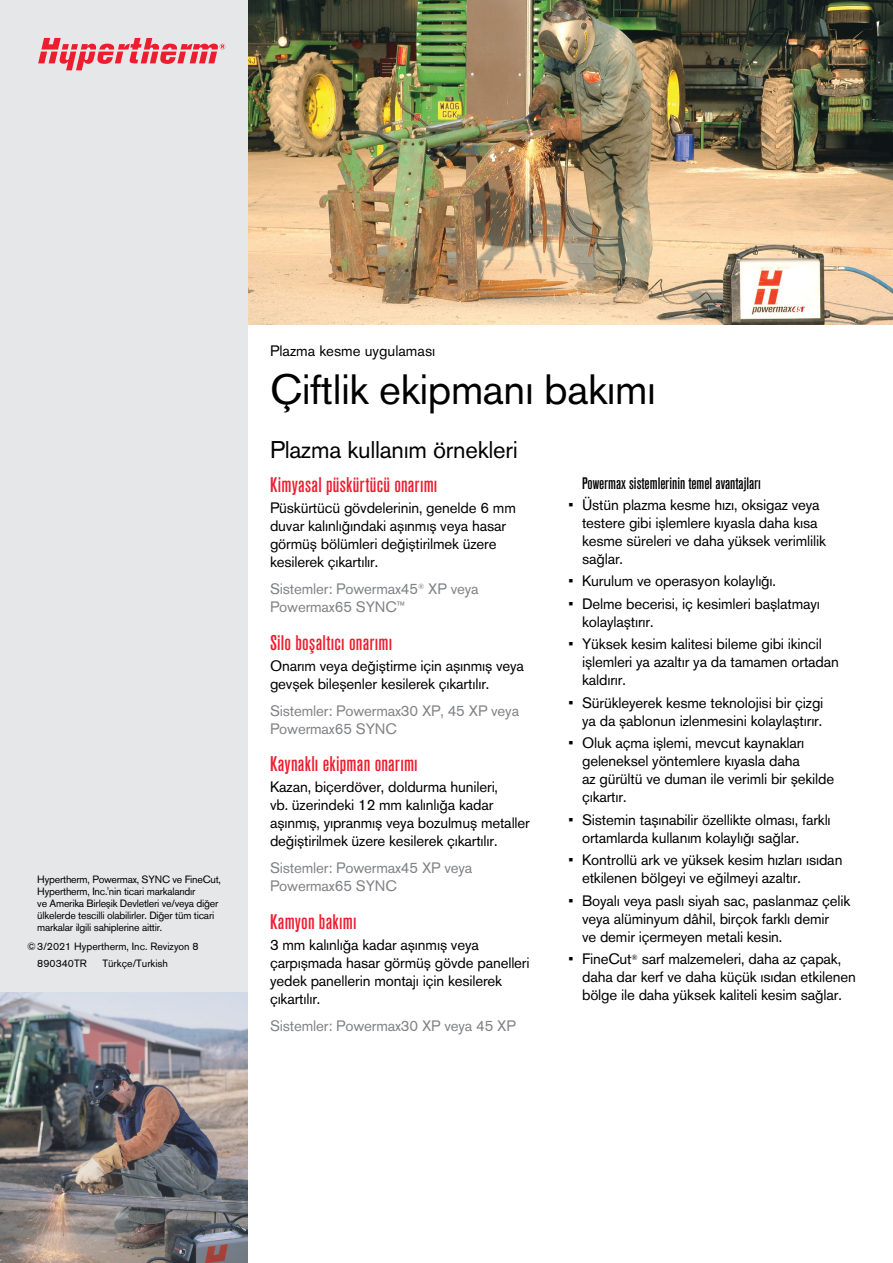
<style>
.page{position:relative;width:893px;height:1263px;background:#fff}
.page>*{position:absolute;margin:0;border:0;box-sizing:border-box;transform-origin:0 0}
.Main_head_-_28_pt_re{font:42px "Akzidenz Grotesk Pro";letter-spacing:-.01em;color:#000}
.Examples_of_plasma_u{font:24px "Akzidenz Grotesk Pro";letter-spacing:-.01em;color:#000}
.B_heads_-_14_16_pt_m{font:500 condensed 21px "Akzidenz Grotesk Pro";letter-spacing:.015em;color:#ed1c2e}
.Key_advantages_of_su{font:500 condensed 16.5px "Akzidenz Grotesk Pro";color:#000}
.Bullets{font:15px/18px "Akzidenz Grotesk Pro";letter-spacing:-.01em;color:#000}
.Text{font:15px/18px "Akzidenz Grotesk Pro";letter-spacing:-.01em;color:#000}
.System_-_10_pt__gray{font:15px/18px "Akzidenz Grotesk Pro";letter-spacing:-.01em;color:#808285}
.Plasma_cutting_appli{font:15px "Akzidenz Grotesk Pro";color:#000}
.Trademark_statement{font:10.5px/12px "Akzidenz Grotesk Pro";letter-spacing:-.02em;color:#000}
.Date_and_revision{font:10.5px "Akzidenz Grotesk Pro";color:#000}
.Part_number{font:10.5px "Akzidenz Grotesk Pro";color:#000}
.s1{font-size:12px}
</style>
<div class="page">
<img style="left:248px;top:0;width:645px;height:324px">
<div style="left:0;top:0;width:248px;height:1263px;background:#e6e7e8"></div>
<svg style="left:38px;top:38px;width:187px;height:32px"></svg>
<img style="left:0;top:993px;width:248px;height:270px">
<p class="Trademark_statement" style="left:37px;top:874px;width:185px">Hypertherm, Powermax, SYNC ve FineCut, Hypertherm, Inc.'nin ticari markalarıdır<br>ve Amerika Birleşik Devletleri ve/veya diğer ülkelerde tescilli olabilirler. Diğer tüm ticari markalar ilgili sahiplerine aittir.</p>
<p class="Date_and_revision" style="left:27px;top:939px;width:173px">© 3/2021 Hypertherm, Inc. Revizyon 8</p>
<p class="Part_number" style="left:37px;top:956px;width:51px">890340TR</p>
<p class="Part_number" style="left:102px;top:956px;width:67px">Türkçe/Turkish</p>
<p class="Plasma_cutting_appli" style="left:270px;top:341px;width:167px">Plazma kesme uygulaması</p>
<p class="Main_head_-_28_pt_re" style="left:270px;top:362px;width:387px">Çiftlik ekipmanı bakımı</p>
<p class="Examples_of_plasma_u" style="left:270px;top:434px;width:249px">Plazma kullanım örnekleri</p>
<p class="B_heads_-_14_16_pt_m" style="left:270px;top:471px;width:169px">Kimyasal püskürtücü onarımı</p>
<p class="Text" style="left:270px;top:499px;width:247px">Püskürtücü gövdelerinin, genelde 6 mm duvar kalınlığındaki aşınmış veya hasar görmüş bölümleri değiştirilmek üzere kesilerek çıkartılır.</p>
<p class="System_-_10_pt__gray" style="left:270px;top:580px;width:210px">Sistemler: Powermax45<sup>®</sup> XP veya<br>Powermax65 SYNC<span class="s1">™</span></p>
<p class="B_heads_-_14_16_pt_m" style="left:270px;top:628px;width:124px">Silo boşaltıcı onarımı</p>
<p class="Text" style="left:270px;top:656px;width:256px">Onarım veya değiştirme için aşınmış veya gevşek bileşenler kesilerek çıkartılır.</p>
<p class="System_-_10_pt__gray" style="left:270px;top:701px;width:251px">Sistemler: Powermax30 XP, 45 XP veya<br>Powermax65 SYNC</p>
<p class="B_heads_-_14_16_pt_m" style="left:270px;top:750px;width:149px">Kaynaklı ekipman onarımı</p>
<p class="Text" style="left:270px;top:778px;width:261px">Kazan, biçerdöver, doldurma hunileri,<br>vb. üzerindeki 12 mm kalınlığa kadar aşınmış, yıpranmış veya bozulmuş metaller değiştirilmek üzere kesilerek çıkartılır.</p>
<p class="System_-_10_pt__gray" style="left:270px;top:859px;width:204px">Sistemler: Powermax45 XP veya<br>Powermax65 SYNC</p>
<p class="B_heads_-_14_16_pt_m" style="left:270px;top:907px;width:88px">Kamyon bakımı</p>
<p class="Text" style="left:270px;top:935px;width:261px">3 mm kalınlığa kadar aşınmış veya çarpışmada hasar görmüş gövde panelleri yedek panellerin montajı için kesilerek çıkartılır.</p>
<p class="System_-_10_pt__gray" style="left:270px;top:1016px;width:247px">Sistemler: Powermax30 XP veya 45 XP</p>
<p class="Key_advantages_of_su" style="left:582px;top:472px;width:180px">Powermax sistemlerinin temel avantajları</p>
<p class="Bullets" style="left:582px;top:495px;width:245px;text-indent:-14px">• Üstün plazma kesme hızı, oksigaz veya testere gibi işlemlere kıyasla daha kısa kesme süreleri ve daha yüksek verimlilik sağlar.</p>
<p class="Bullets" style="left:568px;top:572px;width:209px">• Kurulum ve operasyon kolaylığı.</p>
<p class="Bullets" style="left:582px;top:594px;width:240px;text-indent:-14px">• Delme becerisi, iç kesimleri başlatmayı kolaylaştırır.</p>
<p class="Bullets" style="left:582px;top:635px;width:258px;text-indent:-14px">• Yüksek kesim kalitesi bileme gibi ikincil işlemleri ya azaltır ya da tamamen ortadan kaldırır.</p>
<p class="Bullets" style="left:568px;top:693px;width:256px;text-align:right">• Sürükleyerek kesme teknolojisi bir çizgi ya da şablonun izlenmesini kolaylaştırır.</p>
<p class="Bullets" style="left:582px;top:734px;width:254px;text-indent:-14px">• Oluk açma işlemi, mevcut kaynakları geleneksel yöntemlere kıyasla daha<br>az gürültü ve duman ile verimli bir şekilde çıkartır.</p>
<p class="Bullets" style="left:582px;top:810px;width:250px;text-indent:-14px">• Sistemin taşınabilir özellikte olması, farklı ortamlarda kullanım kolaylığı sağlar.</p>
<p class="Bullets" style="left:582px;top:851px;width:262px;text-indent:-14px">• Kontrollü ark ve yüksek kesim hızları ısıdan etkilenen bölgeyi ve eğilmeyi azaltır.</p>
<p class="Bullets" style="left:582px;top:891px;width:270px;text-indent:-14px">• Boyalı veya paslı siyah sac, paslanmaz çelik veya alüminyum dâhil, birçok farklı demir<br>ve demir içermeyen metali kesin.</p>
<p class="Bullets" style="left:582px;top:950px;width:275px;text-indent:-14px">• FineCut<sup>®</sup> sarf malzemeleri, daha az çapak, daha dar kerf ve daha küçük ısıdan etkilenen bölge ile daha yüksek kaliteli kesim sağlar.</p>
</div>
